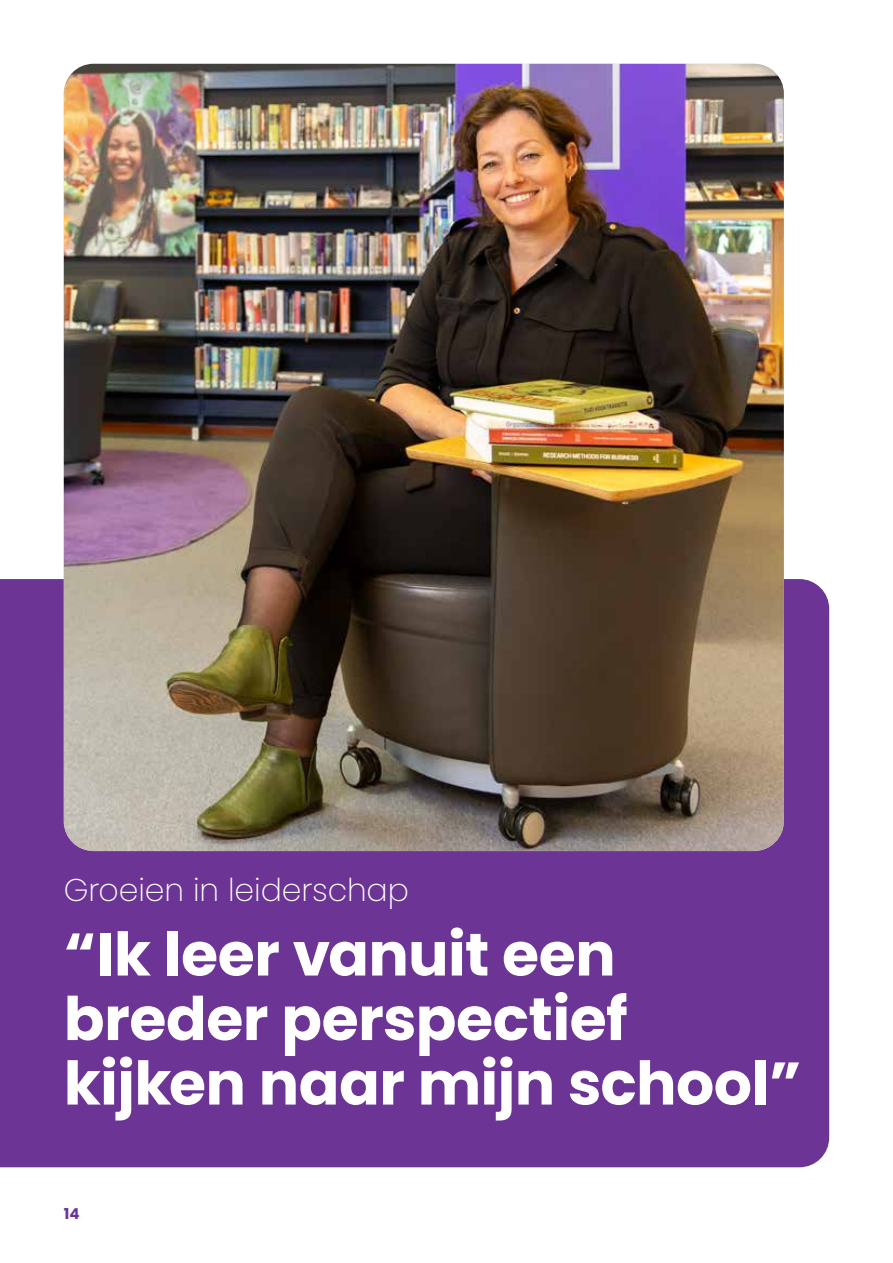
<style>
.page{position:relative;width:893px;height:1263px;background:#fff}
.page>*{position:absolute;margin:0;border:0;box-sizing:border-box;transform-origin:0 0}
.t1{font:700 60px/64.5px "Poppins";letter-spacing:-.01em;color:#fff}
.t2{font:200 31.5px "Poppins";letter-spacing:-.005em;color:#fff}
.t3{font:700 15px "Poppins";color:#6c3595}
</style>
<div class="page">
<div style="left:0;top:579px;width:829px;height:588px;background:#6c3595"></div>
<img style="left:64px;top:64px;width:720px;height:787px">
<p class="t2" style="left:64px;top:871px;width:347px">Groeien in leiderschap</p>
<p class="t1" style="left:64px;top:922px;width:739px">“Ik leer vanuit een breder perspectief kijken naar mijn school”</p>
<p class="t3" style="left:64px;top:1205px;width:17px">14</p>
</div>
